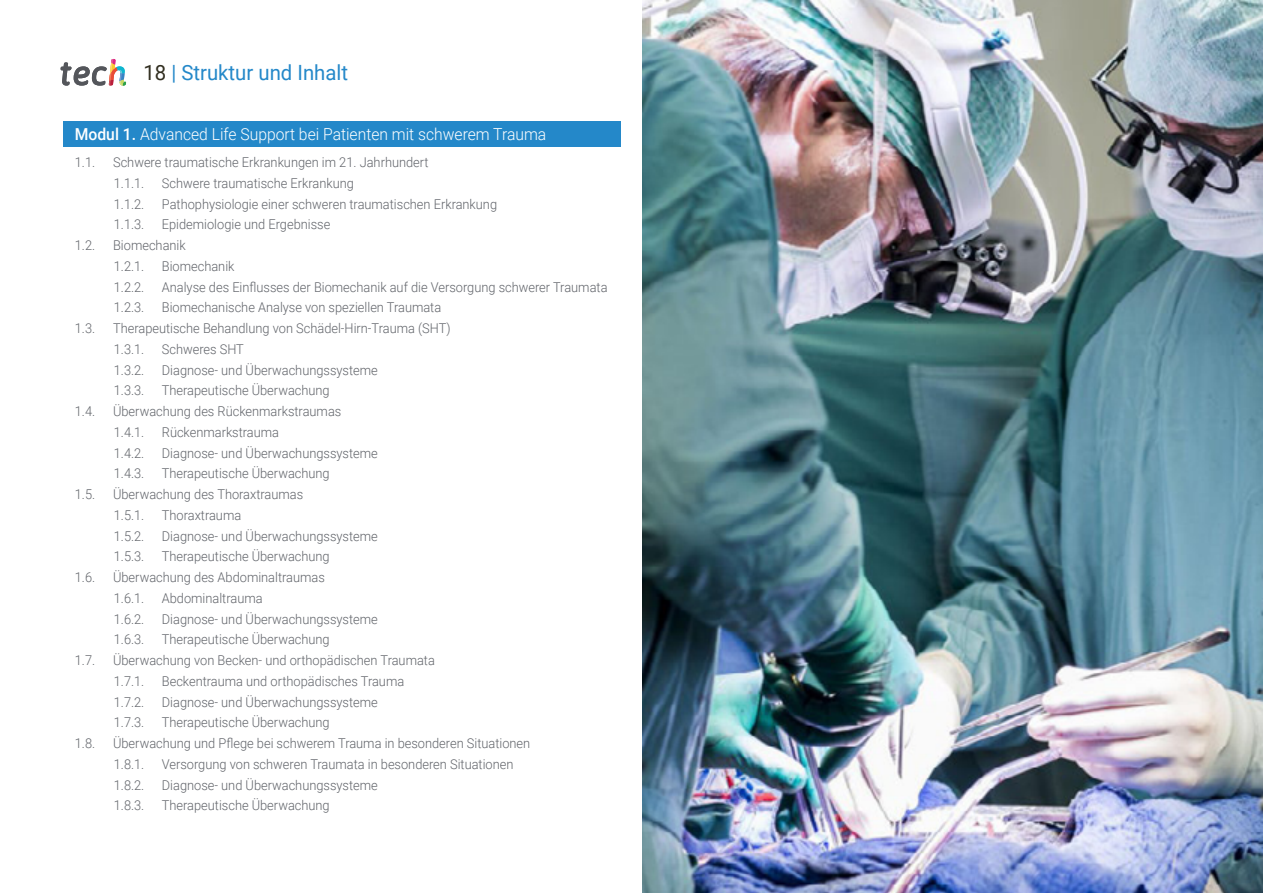
<style>
.page{position:relative;width:1263px;height:893px;background:#fff}
.page>*{position:absolute;margin:0;border:0;box-sizing:border-box;transform-origin:0 0}
.t1{font:21px "Roboto";color:#2488c9}
.t2{font:300 16.5px "Roboto";color:#fff;scale:.95 1}
.t3{font:300 13.5px/20.7px "Roboto";color:#61646a;scale:.95 1}
.s1{color:#312e20}
.s2{font-weight:500}
</style>
<div class="page">
<img style="left:642px;top:0;width:621px;height:893px">
<div style="left:64px;top:121px;width:557px;height:25px;background:#2488c9"></div>
<svg style="left:61px;top:59px;width:65px;height:27px"></svg>
<h1 class="t1" style="left:144px;top:57px;width:206px"><span class="s1">18</span> | Struktur und Inhalt</h1>
<p class="t2" style="left:75px;top:123px;width:498px"><span class="s2">Modul 1.</span> Advanced Life Support bei Patienten mit schwerem Trauma</p>
<p class="t3" style="left:75px;top:151px;width:23px">1.1.</p>
<p class="t3" style="left:113px;top:151px;width:334px">Schwere traumatische Erkrankungen im 21. Jahrhundert<br>1.1.1.</p>
<p class="t3" style="left:162px;top:172px;width:204px">Schwere traumatische Erkrankung</p>
<p class="t3" style="left:114px;top:193px;width:34px">1.1.2.</p>
<p class="t3" style="left:162px;top:193px;width:354px">Pathophysiologie einer schweren traumatischen Erkrankung</p>
<p class="t3" style="left:114px;top:214px;width:34px">1.1.3.</p>
<p class="t3" style="left:162px;top:214px;width:179px">Epidemiologie und Ergebnisse</p>
<p class="t3" style="left:75px;top:234px;width:23px">1.2.</p>
<p class="t3" style="left:113px;top:234px;width:78px">Biomechanik<br>1.2.1.</p>
<p class="t3" style="left:162px;top:255px;width:78px">Biomechanik</p>
<p class="t3" style="left:114px;top:276px;width:34px">1.2.2.</p>
<p class="t3" style="left:162px;top:276px;width:471px">Analyse des Einflusses der Biomechanik auf die Versorgung schwerer Traumata</p>
<p class="t3" style="left:114px;top:297px;width:34px">1.2.3.</p>
<p class="t3" style="left:162px;top:297px;width:296px">Biomechanische Analyse von speziellen Traumata</p>
<p class="t3" style="left:75px;top:317px;width:23px">1.3.</p>
<p class="t3" style="left:113px;top:317px;width:357px">Therapeutische Behandlung von Schädel-Hirn-Trauma (SHT)<br>1.3.1.</p>
<p class="t3" style="left:162px;top:338px;width:88px">Schweres SHT</p>
<p class="t3" style="left:114px;top:359px;width:34px">1.3.2.</p>
<p class="t3" style="left:162px;top:359px;width:229px">Diagnose- und Überwachungssysteme</p>
<p class="t3" style="left:114px;top:380px;width:34px">1.3.3.</p>
<p class="t3" style="left:162px;top:380px;width:178px">Therapeutische Überwachung</p>
<p class="t3" style="left:75px;top:400px;width:23px">1.4.</p>
<p class="t3" style="left:113px;top:400px;width:242px">Überwachung des Rückenmarkstraumas<br>1.4.1.</p>
<p class="t3" style="left:162px;top:421px;width:125px">Rückenmarkstrauma</p>
<p class="t3" style="left:114px;top:442px;width:34px">1.4.2.</p>
<p class="t3" style="left:162px;top:442px;width:229px">Diagnose- und Überwachungssysteme</p>
<p class="t3" style="left:114px;top:463px;width:34px">1.4.3.</p>
<p class="t3" style="left:162px;top:463px;width:178px">Therapeutische Überwachung</p>
<p class="t3" style="left:75px;top:483px;width:23px">1.5.</p>
<p class="t3" style="left:113px;top:483px;width:202px">Überwachung des Thoraxtraumas<br>1.5.1.</p>
<p class="t3" style="left:162px;top:504px;width:85px">Thoraxtrauma</p>
<p class="t3" style="left:114px;top:525px;width:34px">1.5.2.</p>
<p class="t3" style="left:162px;top:525px;width:229px">Diagnose- und Überwachungssysteme</p>
<p class="t3" style="left:114px;top:546px;width:34px">1.5.3.</p>
<p class="t3" style="left:162px;top:546px;width:178px">Therapeutische Überwachung</p>
<p class="t3" style="left:75px;top:566px;width:23px">1.6.</p>
<p class="t3" style="left:113px;top:566px;width:224px">Überwachung des Abdominaltraumas<br>1.6.1.</p>
<p class="t3" style="left:162px;top:587px;width:108px">Abdominaltrauma</p>
<p class="t3" style="left:114px;top:608px;width:34px">1.6.2.</p>
<p class="t3" style="left:162px;top:608px;width:229px">Diagnose- und Überwachungssysteme</p>
<p class="t3" style="left:114px;top:629px;width:34px">1.6.3.</p>
<p class="t3" style="left:162px;top:629px;width:178px">Therapeutische Überwachung</p>
<p class="t3" style="left:75px;top:649px;width:23px">1.7.</p>
<p class="t3" style="left:113px;top:649px;width:340px">Überwachung von Becken- und orthopädischen Traumata<br>1.7.1.</p>
<p class="t3" style="left:162px;top:670px;width:257px">Beckentrauma und orthopädisches Trauma</p>
<p class="t3" style="left:114px;top:691px;width:34px">1.7.2.</p>
<p class="t3" style="left:162px;top:691px;width:229px">Diagnose- und Überwachungssysteme</p>
<p class="t3" style="left:114px;top:712px;width:34px">1.7.3.</p>
<p class="t3" style="left:162px;top:712px;width:178px">Therapeutische Überwachung</p>
<p class="t3" style="left:75px;top:732px;width:23px">1.8.</p>
<p class="t3" style="left:113px;top:732px;width:441px">Überwachung und Pflege bei schwerem Trauma in besonderen Situationen<br>1.8.1.</p>
<p class="t3" style="left:162px;top:753px;width:372px">Versorgung von schweren Traumata in besonderen Situationen</p>
<p class="t3" style="left:114px;top:774px;width:34px">1.8.2.</p>
<p class="t3" style="left:162px;top:774px;width:229px">Diagnose- und Überwachungssysteme</p>
<p class="t3" style="left:114px;top:795px;width:34px">1.8.3.</p>
<p class="t3" style="left:162px;top:795px;width:178px">Therapeutische Überwachung</p>
</div>
